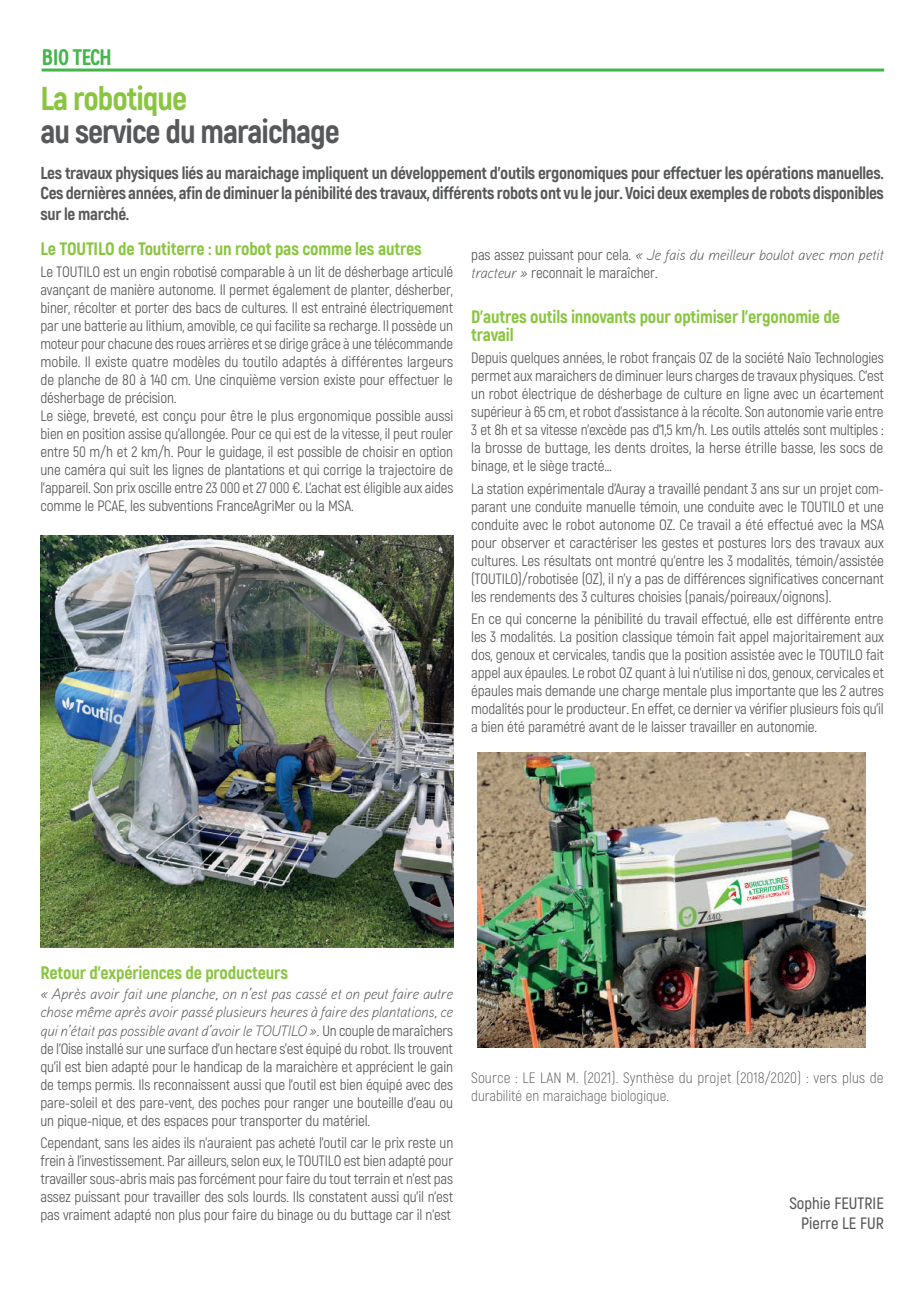
<style>
.page{position:relative;width:919px;height:1289px;background:#fff}
.page>*{position:absolute;margin:0;border:0;box-sizing:border-box;transform-origin:0 0}
.t1{font:800 33px "Akrobat";letter-spacing:-.03em;color:#57585a}
.t2{font:800 33px "Akrobat";letter-spacing:-.03em;color:#89c53f}
.t3{font:22.5px "Ledare Bold PERSONALUSEONLY";color:#42b649}
.t4{font:800 18px/18px "Akrobat";letter-spacing:-.01em;color:#89c53f}
.t5{font:800 17.25px/20.7px "Akrobat";letter-spacing:-.02em;color:#57585a;text-align:justify}
.t6{font:600 16.5px/19.8px "Akrobat";color:#57585a;text-align:right}
.t7{font:15px/18px "Akrobat";letter-spacing:-.01em;color:#57585a;text-align:justify}
.t8{font:italic 300 15px/18px "Aaux Pro";letter-spacing:-.015em;color:#57585a;text-align:justify}
.t9{font:300 15px/18px "Akrobat";letter-spacing:.01em;color:#57585a}
.s1{font-family:"Akrobat";font-weight:400;font-style:normal}
.s2{font-family:"Aaux Pro";font-weight:300;font-style:italic}
</style>
<div class="page">
<hr style="left:42px;top:69px;width:842px;height:3px;background:#42b649">
<img style="left:40px;top:536px;width:413px;height:411px">
<img style="left:478px;top:753px;width:387px;height:294px">
<h2 class="t3" style="left:43px;top:39px;width:70px">BIO TECH</h2>
<h1 class="t2" style="left:40px;top:77px;width:148px">La robotique</h1>
<h1 class="t1" style="left:40px;top:110px;width:301px">au service du maraichage</h1>
<p class="t5" style="left:40px;top:162px;width:844px">Les travaux physiques liés au maraichage impliquent un développement d’outils ergonomiques pour effectuer les opérations manuelles.<br>Ces dernières années, afin de diminuer la pénibilité des travaux, différents robots ont vu le jour. Voici deux exemples de robots disponibles sur le marché.</p>
<p class="t4" style="left:40px;top:239px;width:383px">Le TOUTILO de Toutiterre : un robot pas comme les autres</p>
<p class="t7" style="left:40px;top:263px;width:414px;text-align:left">Le TOUTILO est un engin robotisé comparable à un lit de désherbage articulé avançant de manière autonome. Il permet également de planter, désherber, biner, récolter et porter des bacs de cultures. Il est entrainé électriquement par une batterie au lithium, amovible, ce qui facilite sa recharge. Il possède un moteur pour chacune des roues arrières et se dirige grâce à une télécommande mobile. Il existe quatre modèles du toutilo adaptés à différentes largeurs de planche de 80 à 140 cm. Une cinquième version existe pour effectuer le désherbage de précision.<br>Le siège, breveté, est conçu pour être le plus ergonomique possible aussi bien en position assise qu’allongée. Pour ce qui est de la vitesse, il peut rouler entre 50 m/h et 2 km/h. Pour le guidage, il est possible de choisir en option une caméra qui suit les lignes de plantations et qui corrige la trajectoire de l’appareil. Son prix oscille entre 23 000 et 27 000 €. L’achat est éligible aux aides comme le PCAE, les subventions FranceAgriMer ou la MSA.</p>
<p class="t8" style="left:471px;top:246px;width:414px"><span class="s1">pas assez puissant pour cela.</span> « Je fais du meilleur boulot avec mon petit</p>
<p class="t7" style="left:471px;top:264px;width:188px"><span class="s2">tracteur »</span> reconnait le maraîcher.</p>
<p class="t4" style="left:471px;top:307px;width:370px">D’autres outils innovants pour optimiser l’ergonomie de travail</p>
<p class="t7" style="left:471px;top:349px;width:414px">Depuis quelques années, le robot français OZ de la société Naïo Technologies permet aux maraichers de diminuer leurs charges de travaux physiques. C’est un robot électrique de désherbage de culture en ligne avec un écartement supérieur à 65 cm, et robot d’assistance à la récolte. Son autonomie varie entre 3 et 8h et sa vitesse n’excède pas d’1,5 km/h. Les outils attelés sont multiples : la brosse de buttage, les dents droites, la herse étrille basse, les socs de binage, et le siège tracté…</p>
<p class="t7" style="left:471px;top:479px;width:414px">La station expérimentale d’Auray a travaillé pendant 3 ans sur un projet com&shy;parant une conduite manuelle témoin, une conduite avec le TOUTILO et une conduite avec le robot autonome OZ. Ce travail a été effectué avec la MSA pour observer et caractériser les gestes et postures lors des travaux aux cultures. Les résultats ont montré qu’entre les 3 modalités, témoin/assistée (TOUTILO)/robotisée (OZ), il n’y a pas de différences significatives concernant les rendements des 3 cultures choisies (panais/poireaux/oignons).</p>
<p class="t7" style="left:471px;top:609px;width:414px">En ce qui concerne la pénibilité du travail effectué, elle est différente entre les 3 modalités. La position classique témoin fait appel majoritairement aux dos, genoux et cervicales, tandis que la position assistée avec le TOUTILO fait appel aux épaules. Le robot OZ quant à lui n’utilise ni dos, genoux, cervicales et épaules mais demande une charge mentale plus importante que les 2 autres modalités pour le producteur. En effet, ce dernier va vérifier plusieurs fois qu’il a bien été paramétré avant de le laisser travailler en autonomie.</p>
<p class="t4" style="left:40px;top:963px;width:249px">Retour d’expériences de producteurs</p>
<p class="t8" style="left:40px;top:984px;width:414px">« Après avoir fait une planche, on n’est pas cassé et on peut faire autre chose même après avoir passé plusieurs heures à faire des plantations, ce qui n’était pas possible avant d’avoir le TOUTILO ». <span class="s1">Un couple de maraîchers</span></p>
<p class="t7" style="left:40px;top:1039px;width:414px">de l’Oise installé sur une surface d’un hectare s’est équipé du robot. Ils trouvent qu’il est bien adapté pour le handicap de la maraichère et apprécient le gain de temps permis. Ils reconnaissent aussi que l’outil est bien équipé avec des pare-soleil et des pare-vent, des poches pour ranger une bouteille d’eau ou un pique-nique, et des espaces pour transporter du matériel.</p>
<p class="t7" style="left:40px;top:1133px;width:414px">Cependant, sans les aides ils n’auraient pas acheté l’outil car le prix reste un frein à l’investissement. Par ailleurs, selon eux, le TOUTILO est bien adapté pour travailler sous-abris mais pas forcément pour faire du tout terrain et n’est pas assez puissant pour travailler des sols lourds. Ils constatent aussi qu’il n’est pas vraiment adapté non plus pour faire du binage ou du buttage car il n’est</p>
<p class="t9" style="left:471px;top:1068px;width:414px">Source : LE LAN M. (2021). Synthèse du projet (2018/2020) : vers plus de durabilité en maraichage biologique.</p>
<p class="t6" style="left:789px;top:1193px;width:96px">Sophie FEUTRIE<br>Pierre LE FUR</p>
</div>
